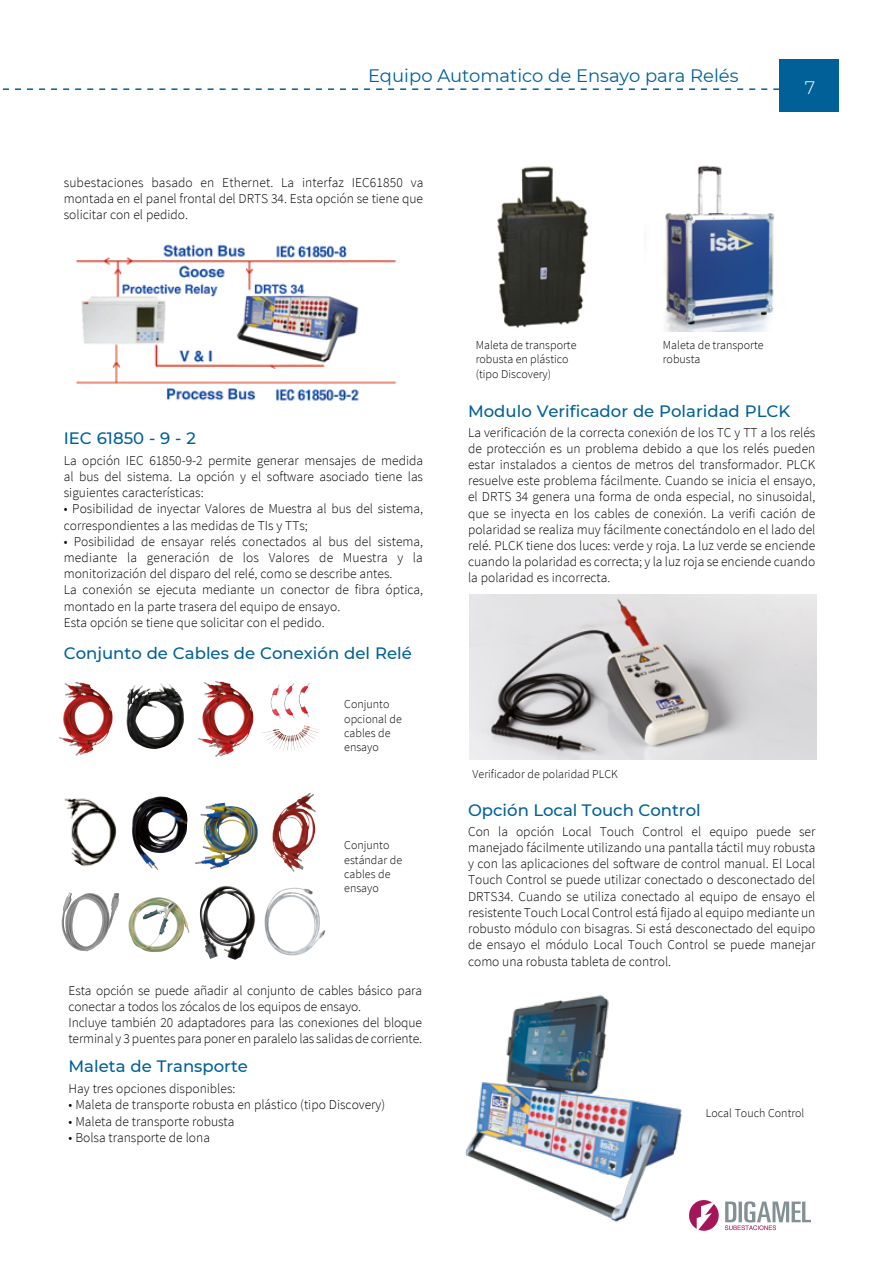
<style>
.page{position:relative;width:893px;height:1263px;background:#fff}
.page>*{position:absolute;margin:0;border:0;box-sizing:border-box;transform-origin:0 0}
.t1{font:18px "Montserrat";color:#006097}
.t2{font:300 18px "Montserrat";color:#fff}
.t3{font:500 16.5px "Montserrat";color:#006098}
.t4{font:300 13.5px/16.2px "Source Sans Pro";color:#000;text-align:justify}
.t5{font:300 12px/14.4px "Source Sans Pro";color:#000}
</style>
<div class="page">
<div style="left:779px;top:59px;width:60px;height:52px;background:#006097"></div>
<svg style="left:2px;top:88px;width:777px;height:2px"></svg>
<img style="left:126px;top:683px;width:58px;height:66px">
<img style="left:198px;top:681px;width:27px;height:76px">
<img style="left:59px;top:682px;width:26px;height:74px">
<img style="left:262px;top:725px;width:58px;height:15px">
<img style="left:284px;top:683px;width:26px;height:35px">
<img style="left:132px;top:796px;width:56px;height:74px">
<img style="left:61px;top:892px;width:58px;height:60px">
<img style="left:195px;top:803px;width:27px;height:67px">
<img style="left:272px;top:793px;width:44px;height:79px">
<img style="left:128px;top:897px;width:61px;height:55px">
<img style="left:264px;top:888px;width:52px;height:67px">
<img style="left:200px;top:886px;width:56px;height:74px">
<img style="left:64px;top:798px;width:53px;height:69px">
<img style="left:497px;top:166px;width:92px;height:162px">
<img style="left:665px;top:165px;width:110px;height:167px">
<img style="left:469px;top:594px;width:347px;height:165px">
<img style="left:76px;top:244px;width:321px;height:157px">
<img style="left:465px;top:995px;width:225px;height:227px">
<img style="left:690px;top:1201px;width:120px;height:30px">
<h1 class="t1" style="left:368px;top:63px;width:372px">Equipo Automatico de Ensayo para Relés</h1>
<p class="t4" style="left:64px;top:174px;width:361px">subestaciones basado en Ethernet. La interfaz IEC61850 va montada en el panel frontal del DRTS 34. Esta opción se tiene que solicitar con el pedido.</p>
<h1 class="t2" style="left:805px;top:75px;width:12px">7</h1>
<p class="t5" style="left:476px;top:338px;width:102px">Maleta de transporte robusta en plástico (tipo Discovery)</p>
<p class="t5" style="left:663px;top:338px;width:102px">Maleta de transporte robusta</p>
<p class="t3" style="left:64px;top:426px;width:134px">IEC 61850 - 9 - 2</p>
<p class="t4" style="left:64px;top:452px;width:361px">La opción IEC 61850-9-2 permite generar mensajes de medida al bus del sistema. La opción y el software asociado tiene las siguientes características:</p>
<p class="t4" style="left:64px;top:501px;width:361px">• Posibilidad de inyectar Valores de Muestra al bus del sistema, correspondientes a las medidas de TIs y TTs;</p>
<p class="t4" style="left:64px;top:533px;width:361px;text-align:left">• Posibilidad de ensayar relés conectados al bus del sistema, mediante la generación de los Valores de Muestra y la monitorización del disparo del relé, como se describe antes.<br>La conexión se ejecuta mediante un conector de fibra óptica, montado en la parte trasera del equipo de ensayo.<br>Esta opción se tiene que solicitar con el pedido.</p>
<p class="t3" style="left:64px;top:641px;width:349px">Conjunto de Cables de Conexión del Relé</p>
<p class="t5" style="left:344px;top:697px;width:59px">Conjunto opcional de cables de ensayo</p>
<p class="t5" style="left:344px;top:838px;width:59px">Conjunto estándar de cables de ensayo</p>
<p class="t4" style="left:69px;top:982px;width:355px;text-align:left">Esta opción se puede añadir al conjunto de cables básico para conectar a todos los zócalos de los equipos de ensayo.<br>Incluye también 20 adaptadores para las conexiones del bloque terminal y 3 puentes para poner en paralelo las salidas de corriente.</p>
<p class="t3" style="left:69px;top:1055px;width:181px">Maleta de Transporte</p>
<p class="t4" style="left:69px;top:1080px;width:168px">Hay tres opciones disponibles:</p>
<p class="t4" style="left:69px;top:1097px;width:318px">• Maleta de transporte robusta en plástico (tipo Discovery)</p>
<p class="t4" style="left:69px;top:1113px;width:167px">• Maleta de transporte robusta</p>
<p class="t4" style="left:69px;top:1129px;width:143px">• Bolsa transporte de lona</p>
<p class="t3" style="left:468px;top:400px;width:324px">Modulo Verificador de Polaridad PLCK</p>
<p class="t4" style="left:468px;top:424px;width:349px">La verificación de la correcta conexión de los TC y TT a los relés de protección es un problema debido a que los relés pueden estar instalados a cientos de metros del transformador. PLCK resuelve este problema fácilmente. Cuando se inicia el ensayo, el DRTS 34 genera una forma de onda especial, no sinusoidal, que se inyecta en los cables de conexión. La verifi cación de polaridad se realiza muy fácilmente conectándolo en el lado del relé. PLCK tiene dos luces: verde y roja. La luz verde se enciende cuando la polaridad es correcta; y la luz roja se enciende cuando la polaridad es incorrecta.</p>
<p class="t5" style="left:473px;top:767px;width:147px">Verificador de polaridad PLCK</p>
<p class="t3" style="left:468px;top:799px;width:234px">Opción Local Touch Control</p>
<p class="t4" style="left:468px;top:823px;width:349px">Con la opción Local Touch Control el equipo puede ser manejado fácilmente utilizando una pantalla táctil muy robusta y con las aplicaciones del software de control manual. El Local Touch Control se puede utilizar conectado o desconectado del DRTS34. Cuando se utiliza conectado al equipo de ensayo el resistente Touch Local Control está fijado al equipo mediante un robusto módulo con bisagras. Si está desconectado del equipo de ensayo el módulo Local Touch Control se puede manejar como una robusta tableta de control.</p>
<p class="t5" style="left:706px;top:1106px;width:100px">Local Touch Control</p>
</div>
